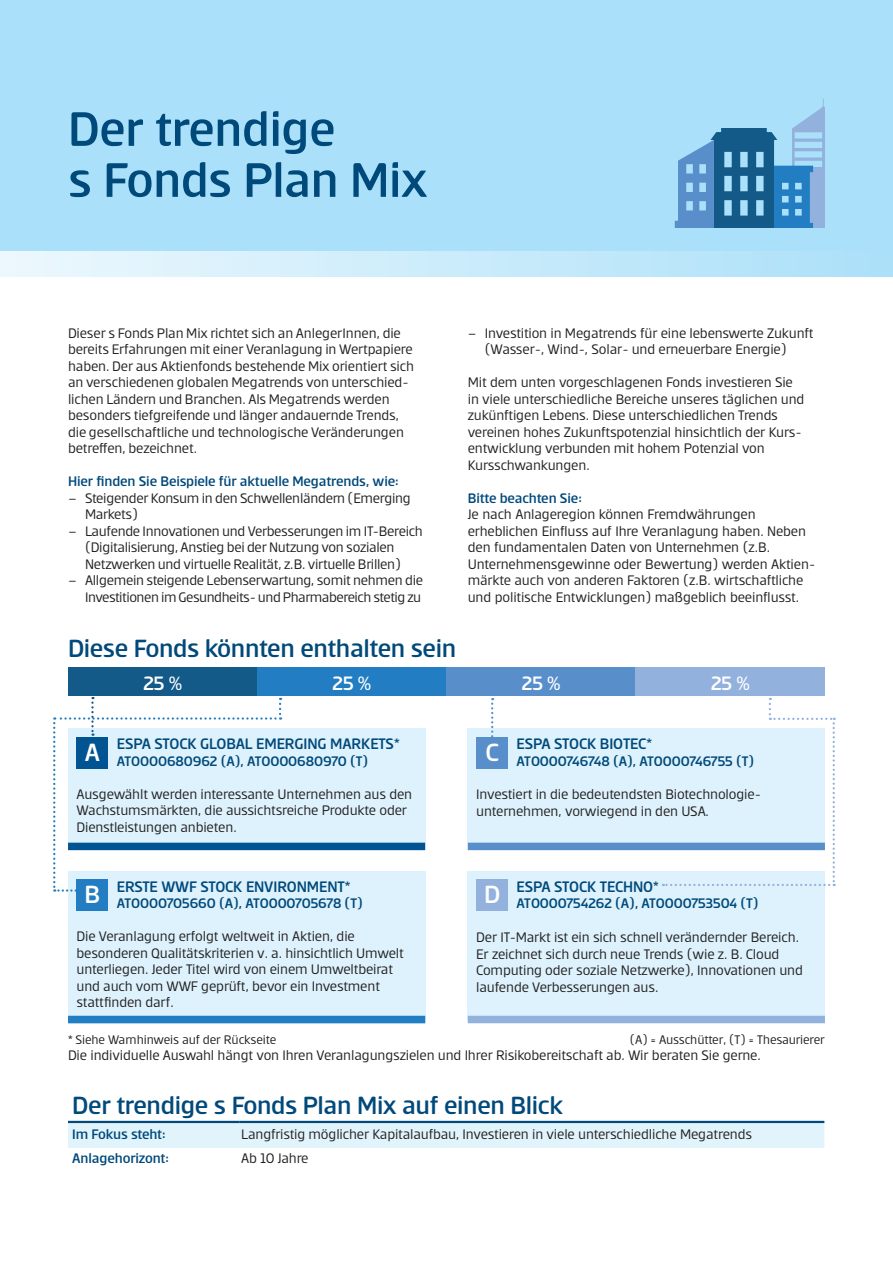
<style>
.page{position:relative;width:893px;height:1263px;background:#fff}
.page>*{position:absolute;margin:0;border:0;box-sizing:border-box;transform-origin:0 0}
.t1{font:500 52.5px/51px "Erste";letter-spacing:-.01em;color:#00497b}
.t2{font:500 27px "Erste";letter-spacing:-.015em;color:#00497b}
.t3{font:500 27px "Erste";color:#fff}
.t4{font:500 21px "Erste";letter-spacing:-.005em;color:#fff}
.t5{font:500 16.5px "Erste";letter-spacing:-.01em;color:#00497b}
.t6{font:15px/16.5px "Erste";letter-spacing:-.01em;color:#231f20}
.t7{font:500 15px "Erste";letter-spacing:-.01em;color:#00497b}
.t8{font:15px/16.5px "Erste";letter-spacing:-.03em;color:#231f20;text-align:right}
.t9{font:13.5px "Erste";letter-spacing:-.015em;color:#231f20}
</style>
<div class="page">
<div style="left:68px;top:667px;width:189px;height:29px;background:#135a88"></div>
<div style="left:257px;top:667px;width:189px;height:29px;background:#227dc2"></div>
<div style="left:446px;top:667px;width:190px;height:29px;background:#588fcb"></div>
<div style="left:636px;top:667px;width:189px;height:29px;background:#92b1dc"></div>
<div style="left:0;top:0;width:893px;height:276px;background:#aae0f9"></div>
<div style="left:0;top:251px;width:893px;height:25px;background:linear-gradient(to right,#edf8fd,#abe0f9)"></div>
<div style="left:68px;top:728px;width:357px;height:115px;background:#ddf2fc"></div>
<div style="left:68px;top:871px;width:357px;height:152px;background:#ddf2fc"></div>
<div style="left:468px;top:728px;width:357px;height:115px;background:#ddf2fc"></div>
<div style="left:468px;top:871px;width:357px;height:148px;background:#ddf2fc"></div>
<div style="left:77px;top:879px;width:31px;height:32px;background:#227dc2"></div>
<div style="left:476px;top:737px;width:32px;height:32px;background:#588fcb"></div>
<div style="left:476px;top:879px;width:32px;height:32px;background:#92b1dc"></div>
<div style="left:68px;top:843px;width:357px;height:7px;background:#005492"></div>
<div style="left:68px;top:1016px;width:357px;height:7px;background:#227dc2"></div>
<div style="left:468px;top:843px;width:357px;height:7px;background:#588fcb"></div>
<div style="left:468px;top:1016px;width:357px;height:7px;background:#92b1dc"></div>
<div style="left:68px;top:1123px;width:756px;height:25px;background:#e1f4fc"></div>
<hr style="left:68px;top:1121px;width:171px;height:2px;background:#00497b">
<hr style="left:239px;top:1121px;width:585px;height:2px;background:#00497b">
<svg style="left:491px;top:698px;width:2px;height:39px"></svg>
<svg style="left:53px;top:697px;width:228px;height:195px"></svg>
<svg style="left:663px;top:698px;width:172px;height:188px"></svg>
<svg style="left:675px;top:99px;width:150px;height:129px"></svg>
<h1 class="t1" style="left:68px;top:103px;width:361px">Der trendige<br>s Fonds Plan Mix</h1>
<p class="t6" style="left:68px;top:324px;width:347px">Dieser s Fonds Plan Mix richtet sich an AnlegerInnen, die bereits Erfahrungen mit einer Veranlagung in Wertpapiere haben. Der aus Aktienfonds bestehende Mix orientiert sich an verschiedenen globalen Megatrends von unterschied&shy;lichen Ländern und Branchen. Als Megatrends werden besonders tiefgreifende und länger andauernde Trends, die gesellschaftliche und technologische Veränderungen betreffen, bezeichnet.</p>
<p class="t7" style="left:68px;top:474px;width:332px">Hier finden Sie Beispiele für aktuelle Megatrends, wie:</p>
<p class="t6" style="left:85px;top:489px;width:327px;text-indent:-17px">– Steigender Konsum in den Schwellenländern (Emerging<br>Markets)</p>
<p class="t6" style="left:85px;top:522px;width:339px;text-indent:-17px">– Laufende Innovationen und Verbesserungen im IT-Bereich (Digitalisierung, Anstieg bei der Nutzung von sozialen<br>Netzwerken und virtuelle Realität, z. B. virtuelle Brillen)</p>
<p class="t8" style="left:68px;top:572px;width:357px">– Allgemein steigende Lebenserwartung, somit nehmen die<br>Investitionen im Gesundheits- und Pharmabereich stetig zu</p>
<h2 class="t2" style="left:68px;top:635px;width:390px">Diese Fonds könnten enthalten sein</h2>
<p class="t6" style="left:485px;top:324px;width:330px;text-indent:-17px">– Investition in Megatrends für eine lebenswerte Zukunft (Wasser-, Wind-, Solar- und erneuerbare Energie)</p>
<p class="t6" style="left:468px;top:374px;width:338px">Mit dem unten vorgeschlagenen Fonds investieren Sie in viele unterschiedliche Bereiche unseres täglichen und zukünftigen Lebens. Diese unterschiedlichen Trends vereinen hohes Zukunftspotenzial hinsichtlich der Kurs&shy;entwicklung verbunden mit hohem Potenzial von Kursschwankungen.</p>
<p class="t7" style="left:468px;top:490px;width:116px">Bitte beachten Sie:</p>
<p class="t6" style="left:468px;top:506px;width:349px">Je nach Anlageregion können Fremdwährungen erheblichen Einfluss auf Ihre Veranlagung haben. Neben den fundamentalen Daten von Unternehmen (z. B.<br>Unternehmensgewinne oder Bewertung) werden Aktien&shy;märkte auch von anderen Faktoren (z. B. wirtschaftliche und politische Entwicklungen) maßgeblich beeinflusst.</p>
<h3 class="t4" style="left:143px;top:672px;width:40px">25 %</h3>
<h3 class="t4" style="left:333px;top:672px;width:40px">25 %</h3>
<h3 class="t4" style="left:522px;top:672px;width:40px">25 %</h3>
<h3 class="t4" style="left:711px;top:672px;width:40px">25 %</h3>
<p class="t5" style="left:117px;top:735px;width:284px">ESPA STOCK GLOBAL EMERGING MARKETS*</p>
<p class="t7" style="left:117px;top:753px;width:253px">AT0000680962 (A), AT0000680970 (T)</p>
<p class="t6" style="left:77px;top:785px;width:337px">Ausgewählt werden interessante Unternehmen aus den<br>Wachstumsmärkten, die aussichtsreiche Produkte oder<br>Dienstleistungen anbieten.</p>
<h2 class="t3" style="left:85px;top:738px;width:17px">A</h2>
<p class="t5" style="left:117px;top:878px;width:235px">ERSTE WWF STOCK ENVIRONMENT*</p>
<p class="t7" style="left:117px;top:896px;width:247px">AT0000705660 (A), AT0000705678 (T)</p>
<p class="t6" style="left:77px;top:928px;width:329px">Die Veranlagung erfolgt weltweit in Aktien, die besonderen Qualitätskriterien v. a. hinsichtlich Umwelt unterliegen. Jeder Titel wird von einem Umweltbeirat und auch vom WWF geprüft, bevor ein Investment stattfinden darf.</p>
<h2 class="t3" style="left:85px;top:881px;width:17px">B</h2>
<p class="t5" style="left:517px;top:735px;width:137px">ESPA STOCK BIOTEC*</p>
<p class="t7" style="left:517px;top:753px;width:239px">AT0000746748 (A), AT0000746755 (T)</p>
<p class="t6" style="left:476px;top:786px;width:286px">Investiert in die bedeutendsten Biotechnologie&shy;unternehmen, vorwiegend in den USA.</p>
<h2 class="t3" style="left:485px;top:738px;width:15px">C</h2>
<p class="t5" style="left:517px;top:878px;width:144px">ESPA STOCK TECHNO*</p>
<p class="t7" style="left:517px;top:896px;width:243px">AT0000754262 (A), AT0000753504 (T)</p>
<p class="t6" style="left:476px;top:929px;width:328px">Der IT-Markt ist ein sich schnell verändernder Bereich.<br>Er zeichnet sich durch neue Trends (wie z. B. Cloud Computing oder soziale Netzwerke), Innovationen und laufende Verbesserungen aus.</p>
<h2 class="t3" style="left:484px;top:881px;width:18px">D</h2>
<p class="t9" style="left:68px;top:1033px;width:210px">* Siehe Warnhinweis auf der Rückseite</p>
<p class="t9" style="left:630px;top:1033px;width:197px">(A) = Ausschütter, (T) = Thesaurierer</p>
<p class="t6" style="left:68px;top:1047px;width:694px">Die individuelle Auswahl hängt von Ihren Veranlagungszielen und Ihrer Risikobereitschaft ab. Wir beraten Sie gerne.</p>
<h2 class="t2" style="left:72px;top:1091px;width:492px">Der trendige s Fonds Plan Mix auf einen Blick</h2>
<p class="t7" style="left:72px;top:1126px;width:95px">Im Fokus steht:</p>
<p class="t6" style="left:241px;top:1125px;width:512px">Langfristig möglicher Kapitalaufbau, Investieren in viele unterschiedliche Megatrends</p>
<p class="t7" style="left:72px;top:1151px;width:98px">Anlagehorizont:</p>
<p class="t6" style="left:241px;top:1150px;width:69px">Ab 10 Jahre</p>
</div>
